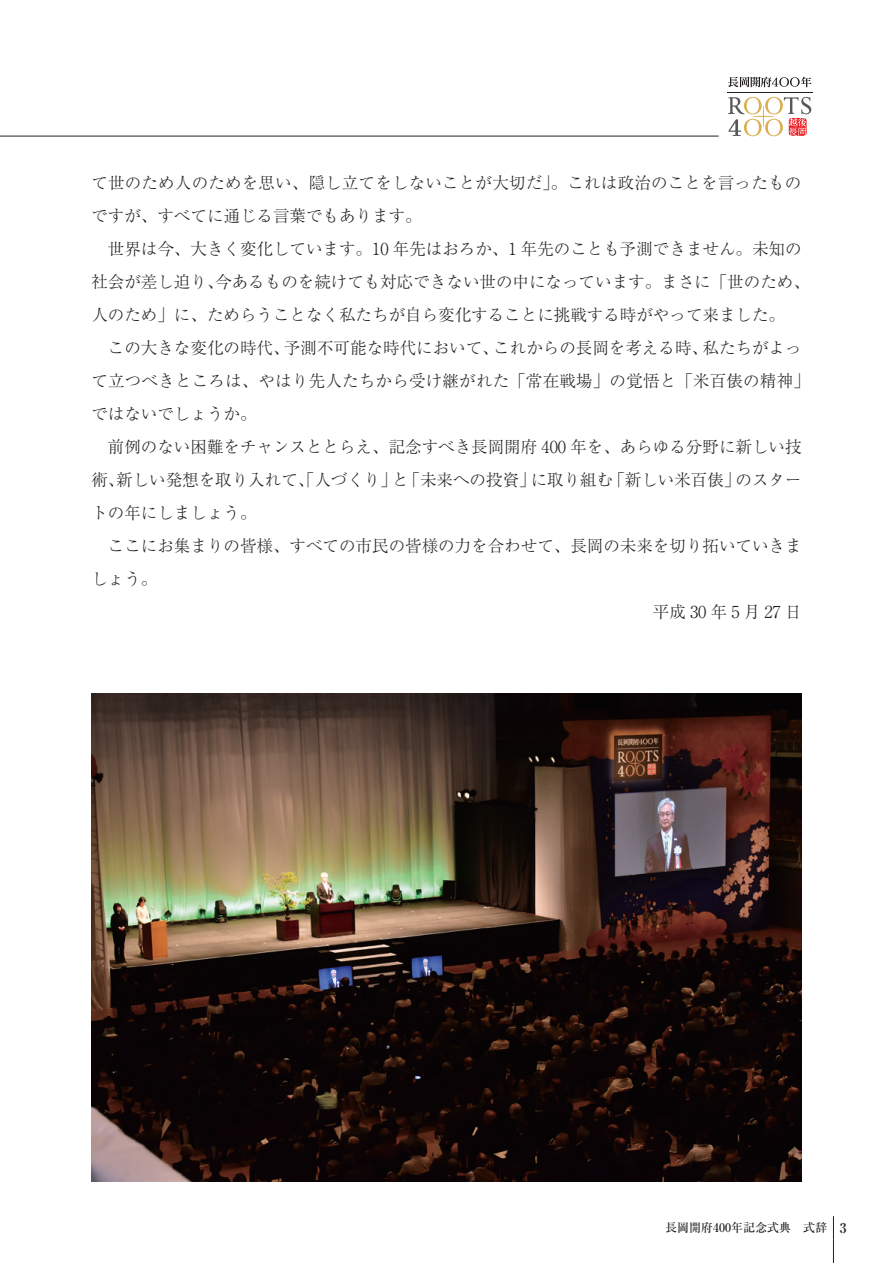
<style>
.page{position:relative;width:893px;height:1263px;background:#fff}
.page>*{position:absolute;margin:0;border:0;box-sizing:border-box;transform-origin:0 0}
.t1{font:300 16.5px/33px "Ryumin Pr 6";color:#231f20}
.t2{font:300 16.5px "Ryumin Pr 6";letter-spacing:.25em;color:#231f20}
.t3{font:500 12px "Ryumin Pr 6";color:#231f20}
.s1{font-weight:700;font-size:13.5px}
</style>
<div class="page">
<hr style="left:0;top:136px;width:719px;height:1px;background:#231f20">
<svg style="left:728px;top:77px;width:83px;height:10px"></svg>
<hr style="left:727px;top:92px;width:85px;height:1px;background:#231f20">
<svg style="left:728px;top:97px;width:83px;height:39px"></svg>
<img style="left:91px;top:693px;width:710px;height:488px">
<svg style="left:833px;top:1216px;width:1px;height:47px"></svg>
<p class="t1" style="left:91px;top:165px;width:711px">て世のため人のためを思い、隠し立てをしないことが大切だ」。これは政治のことを言ったものですが、すべてに通じる言葉でもあります。</p>
<p class="t1" style="left:91px;top:231px;width:720px;text-indent:17px">世界は今、大きく変化しています。10 年先はおろか、1 年先のことも予測できません。未知の社会が差し迫り、今あるものを続けても対応できない世の中になっています。まさに「世のため、人のため」に、ためらうことなく私たちが自ら変化することに挑戦する時がやって来ました。</p>
<p class="t1" style="left:91px;top:330px;width:720px;text-indent:17px">この大きな変化の時代、予測不可能な時代において、これからの長岡を考える時、私たちがよって立つべきところは、やはり先人たちから受け継がれた「常在戦場」の覚悟と「米百俵の精神」ではないでしょうか。</p>
<p class="t1" style="left:91px;top:429px;width:712px;text-align:justify;text-indent:17px">前例のない困難をチャンスととらえ、記念すべき長岡開府 400 年を、あらゆる分野に新しい技術、新しい発想を取り入れて、「人づくり」と「未来への投資」に取り組む「新しい米百俵」のスタートの年にしましょう。</p>
<p class="t1" style="left:108px;top:528px;width:695px">ここにお集まりの皆様、すべての市民の皆様の力を合わせて、長岡の未来を切り拓いていきま</p>
<p class="t1" style="left:91px;top:561px;width:68px">しょう。</p>
<p class="t2" style="left:653px;top:599px;width:150px">平成30年5月27日</p>
<p class="t3" style="left:665px;top:1218px;width:183px">長岡開府400年記念式典　式辞 <span class="s1">3</span></p>
</div>
